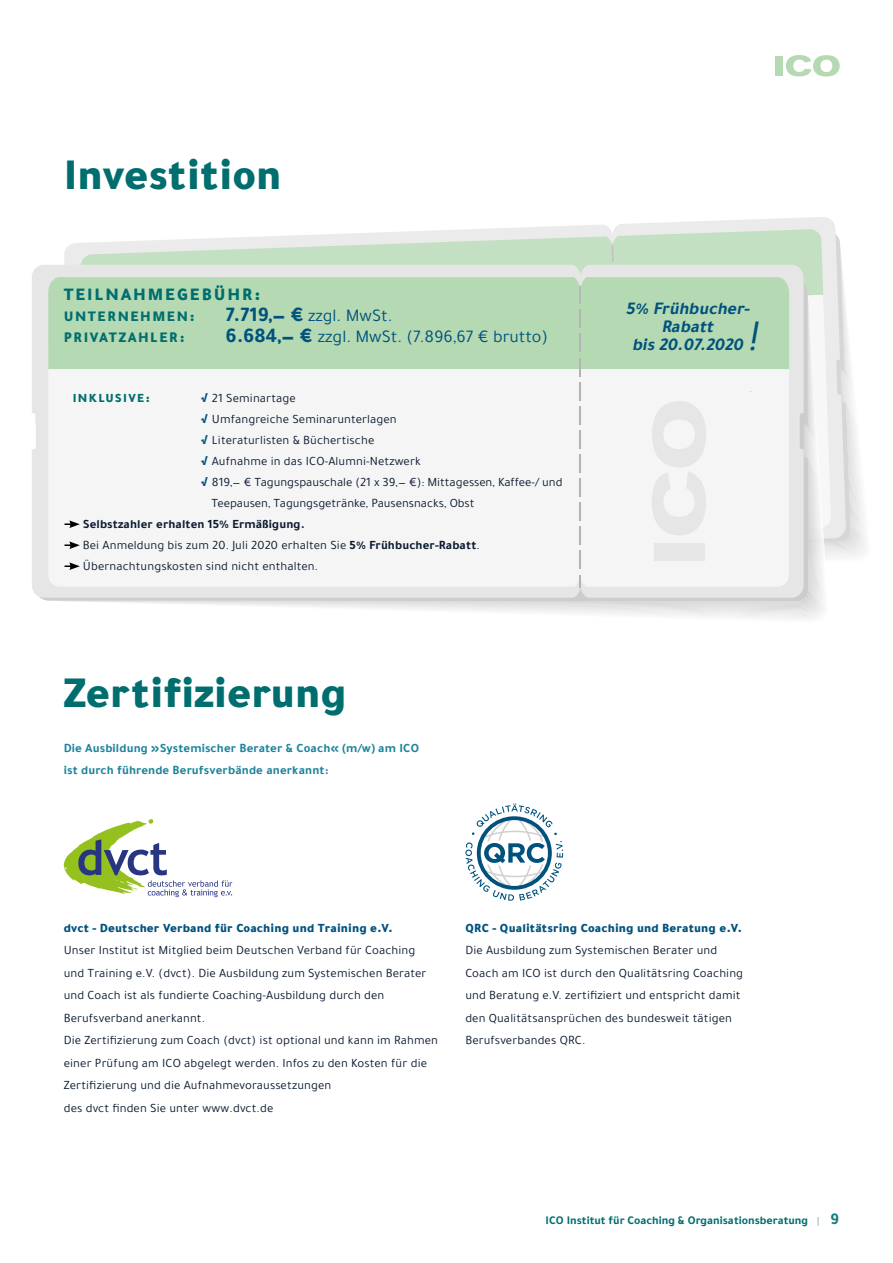
<style>
.page{position:relative;width:893px;height:1263px;background:#fff}
.page>*{position:absolute;margin:0;border:0;box-sizing:border-box;transform-origin:0 0}
.t1{font:900 45px "Tajawal";color:#006e6e}
.t2{font:italic 45px "Tajawal";color:#00527d}
.t3{font:18px "Tajawal";color:#00527d}
.t4{font:italic 700 18px/18px "Tajawal";color:#00527d;text-align:center}
.t5{font:900 18px "Tajawal";letter-spacing:.1em;color:#006e6e}
.t6{font:900 15px "Tajawal";letter-spacing:.1em;color:#006e6e}
.t7{font:12.75px/22.5px "Tajawal";letter-spacing:.01em;color:#0b1b30}
.t8{font:700 12.75px/22.5px "Tajawal";letter-spacing:.01em;color:#1d839c}
.t9{font:900 12.75px "Tajawal";letter-spacing:.01em;color:#00527d}
.t10{font:900 12.75px "Tajawal";letter-spacing:.1em;color:#006e6e}
.t11{font:700 12px "Tajawal";color:#006e6e}
.s1{font-weight:700;font-size:21px}
.s2{font-weight:900;color:#00527d}
.s3{font-weight:700}
.s4{font-size:10.5px;color:#a7c8b8}
.s5{font-size:16.5px;color:#1a7d7c}
</style>
<div class="page">
<div style="left:776px;top:56px;width:7px;height:20px;background:#b5d9b3"></div>
<svg style="left:786px;top:55px;width:54px;height:21px"></svg>
<svg style="left:64px;top:217px;width:782px;height:340px;fill:#f0f0f0"></svg>
<svg style="left:81px;top:229px;width:742px;height:51px;background:#d3e5d2"></svg>
<svg style="left:611px;top:244px;width:3px;height:18px"></svg>
<div style="left:32px;top:265px;width:772px;height:333px;background:#e6e6e6"></div>
<div style="left:48px;top:369px;width:741px;height:218px;background:#f5f5f5"></div>
<div style="left:48px;top:277px;width:741px;height:92px;background:#b5d9b3"></div>
<svg style="left:579px;top:286px;width:2px;height:18px"></svg>
<svg style="left:579px;top:310px;width:2px;height:18px"></svg>
<svg style="left:579px;top:334px;width:2px;height:18px"></svg>
<svg style="left:579px;top:358px;width:2px;height:18px"></svg>
<svg style="left:579px;top:382px;width:2px;height:18px"></svg>
<svg style="left:579px;top:406px;width:2px;height:18px"></svg>
<svg style="left:579px;top:430px;width:2px;height:18px"></svg>
<svg style="left:579px;top:454px;width:2px;height:18px"></svg>
<svg style="left:579px;top:478px;width:2px;height:19px"></svg>
<svg style="left:579px;top:503px;width:2px;height:18px"></svg>
<svg style="left:579px;top:527px;width:2px;height:18px"></svg>
<svg style="left:579px;top:551px;width:2px;height:18px"></svg>
<svg style="left:579px;top:575px;width:2px;height:12px"></svg>
<svg style="left:465px;top:803px;width:98px;height:98px"></svg>
<svg style="left:63px;top:819px;width:169px;height:78px"></svg>
<div style="left:594px;top:392px;width:180px;height:186px;background:#f5f5f5"></div>
<div style="left:654px;top:542px;width:50px;height:18px;background:#e6e6e6"></div>
<svg style="left:606px;top:314px;width:185px;height:226px"></svg>
<svg style="left:65px;top:520px;width:15px;height:8px"></svg>
<svg style="left:65px;top:541px;width:15px;height:8px"></svg>
<svg style="left:65px;top:562px;width:15px;height:8px"></svg>
<h1 class="t1" style="left:64px;top:136px;width:219px">Investition</h1>
<h2 class="t5" style="left:64px;top:279px;width:198px">TEILNAHMEGEBÜHR:</h2>
<p class="t6" style="left:64px;top:303px;width:132px">UNTERNEHMEN:</p>
<h2 class="t3" style="left:226px;top:303px;width:168px"><span class="s1">7.719,— €</span> zzgl. MwSt.</h2>
<p class="t6" style="left:64px;top:324px;width:122px">PRIVATZAHLER:</p>
<h2 class="t3" style="left:226px;top:324px;width:324px"><span class="s1">6.684,— €</span> zzgl. MwSt. (7.896,67 € brutto)</h2>
<p class="t10" style="left:73px;top:387px;width:78px">INKLUSIVE:</p>
<p class="t7" style="left:200px;top:387px;width:97px"><span class="s2">√</span> 21 Seminartage</p>
<p class="t7" style="left:200px;top:408px;width:198px"><span class="s2">√</span> Umfangreiche Seminarunterlagen</p>
<p class="t7" style="left:200px;top:429px;width:175px"><span class="s2">√</span> Literaturlisten &amp; Büchertische</p>
<p class="t7" style="left:200px;top:450px;width:222px"><span class="s2">√</span> Aufnahme in das ICO-Alumni-Netzwerk</p>
<p class="t7" style="left:200px;top:471px;width:364px"><span class="s2">√</span> 819,— € Tagungspauschale (21 x 39,— €): Mittagessen, Kaffee-/ und</p>
<p class="t7" style="left:212px;top:492px;width:264px">Teepausen, Tagungsgetränke, Pausensnacks, Obst</p>
<p class="t7" style="left:83px;top:514px;width:399px;line-height:21px"><span class="s3">Selbstzahler erhalten 15% Ermäßigung.<br></span>Bei Anmeldung bis zum 20. Juli 2020 erhalten Sie <span class="s3">5% Frühbucher-Rabatt</span>.<br>Übernachtungskosten sind nicht enthalten.</p>
<h1 class="t1" style="left:64px;top:653px;width:284px">Zertifizierung</h1>
<p class="t8" style="left:64px;top:736px;width:357px">Die Ausbildung »Systemischer Berater &amp; Coach« (m/w) am ICO ist durch führende Berufsverbände anerkannt:</p>
<h2 class="t4" style="left:626px;top:299px;width:130px">5% Frühbucher-<br>Rabatt bis20.07.2020</h2>
<h1 class="t2" style="left:747px;top:305px;width:22px">!</h1>
<p class="t9" style="left:64px;top:916px;width:330px">dvct - Deutscher Verband für Coaching und Training e.V.</p>
<p class="t7" style="left:64px;top:939px;width:376px">Unser Institut ist Mitglied beim Deutschen Verband für Coaching und Training e.V. (dvct). Die Ausbildung zum Systemischen Berater und Coach ist als fundierte Coaching-Ausbildung durch den Berufsverband anerkannt.<br>Die Zertifizierung zum Coach (dvct) ist optional und kann im Rahmen einer Prüfung am ICO abgelegt werden. Infos zu den Kosten für die Zertifizierung und die Aufnahmevoraussetzungen<br>des dvct finden Sie unter www.dvct.de</p>
<p class="t9" style="left:465px;top:916px;width:278px">QRC - Qualitätsring Coaching und Beratung e.V.</p>
<p class="t7" style="left:465px;top:939px;width:279px">Die Ausbildung zum Systemischen Berater und Coach am ICO ist durch den Qualitätsring Coaching und Beratung e.V. zertifiziert und entspricht damit den Qualitätsansprüchen des bundesweit tätigen Berufsverbandes QRC.</p>
<p class="t11" style="left:546px;top:1211px;width:294px">ICO Institut für Coaching &amp; Organisationsberatung <span class="s4">|</span> <span class="s5">9</span></p>
</div>
